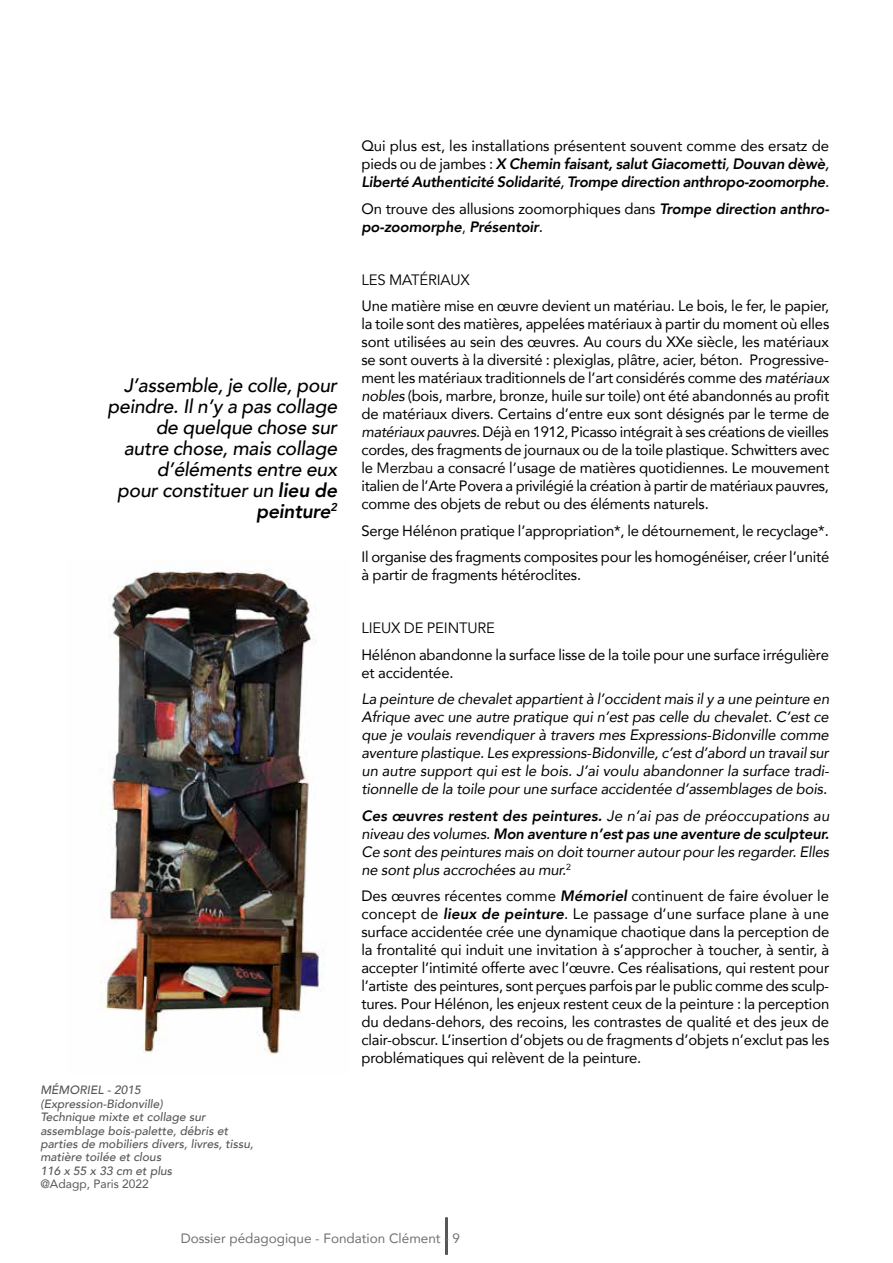
<style>
.page{position:relative;width:893px;height:1263px;background:#fff}
.page>*{position:absolute;margin:0;border:0;box-sizing:border-box;transform-origin:0 0}
.t1{font:italic 500 19.5px/21px "Avenir";letter-spacing:-.01em;color:#000;text-align:right}
.t2{font:15px/18px "Avenir";letter-spacing:-.01em;color:#000;text-align:justify}
.t3{font:italic 15px/18px "Avenir";letter-spacing:-.01em;color:#000;text-align:justify}
.t4{font:italic 800 15px/18px "Avenir";letter-spacing:-.02em;color:#000;text-align:justify}
.t5{font:15px "Avenir";letter-spacing:-.01em;color:#000}
.t6{font:13.5px "Avenir";color:#706f6f}
.t7{font:italic 500 12px/13.4px "Avenir";color:#575756}
.t8{font:12px "Avenir";color:#575756}
.s1{font-weight:800}
.s2{font-weight:400;font-style:normal}
.s3{font-weight:500}
.s4{font-style:italic}
.s5{font-style:inherit}
.s6{font-weight:800;font-style:italic}
</style>
<div class="page">
<hr style="left:445px;top:1217px;width:3px;height:38px;background:#575756">
<img style="left:101px;top:568px;width:224px;height:488px">
<h1 class="t1" style="left:108px;top:375px;width:231px">J’assemble, je colle, pour peindre. Il n’y a pas collage de quelque chose sur autre chose, mais collage d’éléments entre eux<br>pour constituer un <span class="s1">lieu de peinture</span><sup>2</sup></h1>
<p class="t7" style="left:40px;top:1084px;width:215px">MÉMORIEL - 2015 (Expression-Bidonville)<br>Technique mixte et collage sur assemblage bois-palette, débris et parties de mobiliers divers, livres, tissu, matière toilée et clous<br>116 x 55 x 33 cm et plus</p>
<p class="t8" style="left:40px;top:1174px;width:110px">@Adagp, Paris 2022</p>
<p class="t4" style="left:361px;top:137px;width:469px"><span class="s2">Qui plus est, les installations présentent souvent comme des ersatz de pieds ou de jambes :</span> X Chemin faisant, salut Giacometti<span class="s3">,</span> Douvan dèwè<span class="s3">, </span>Liberté Authenticité Solidarité<span class="s3">,</span> Trompe direction anthropo-zoomorphe<span class="s3">.</span></p>
<p class="t4" style="left:361px;top:199px;width:469px"><span class="s2">On trouve des allusions zoomorphiques dans</span> Trompe direction anthro&shy;po-zoomorphe<span class="s2">,</span> Présentoir<span class="s3">.</span></p>
<p class="t5" style="left:361px;top:270px;width:110px">LES MATÉRIAUX</p>
<p class="t2" style="left:361px;top:296px;width:470px">Une matière mise en œuvre devient un matériau. Le bois, le fer, le papier, la toile sont des matières, appelées matériaux à partir du moment où elles sont utilisées au sein des œuvres. Au cours du XXe siècle, les matériaux se sont ouverts à la diversité : plexiglas, plâtre, acier, béton. Progressive&shy;ment les matériaux traditionnels de l’art considérés comme des <span class="s4">matériaux nobles</span> (bois, marbre, bronze, huile sur toile) ont été abandonnés au profit de matériaux divers. Certains d’entre eux sont désignés par le terme de <span class="s4">matériaux pauvres</span>. Déjà en 1912, Picasso intégrait à ses créations de vieilles cordes, des fragments de journaux ou de la toile plastique. Schwitters avec le <span class="s5">Merzbau</span> a consacré l’usage de matières quotidiennes. Le mouvement italien de l’Arte Povera a privilégié la création à partir de matériaux pauvres, comme des objets de rebut ou des éléments naturels.</p>
<p class="t2" style="left:361px;top:517px;width:469px;line-height:26.5px">Serge Hélénon pratique l’appropriation*, le détournement, le recyclage*.<br>Il organise des fragments composites pour les homogénéiser, créer l’unité</p>
<p class="t2" style="left:361px;top:565px;width:221px">à partir de fragments hétéroclites.</p>
<p class="t5" style="left:361px;top:619px;width:135px">LIEUX DE PEINTURE</p>
<p class="t2" style="left:361px;top:645px;width:469px">Hélénon abandonne la surface lisse de la toile pour une surface irrégulière et accidentée.</p>
<p class="t3" style="left:361px;top:690px;width:469px">La peinture de chevalet appartient à l’occident mais il y a une peinture en Afrique avec une autre pratique qui n’est pas celle du chevalet. C’est ce que je voulais revendiquer à travers mes Expressions-Bidonville comme aventure plastique. Les expressions-Bidonville, c’est d’abord un travail sur un autre support qui est le bois. J’ai voulu abandonner la surface tradi&shy;tionnelle de la toile pour une surface accidentée d’assemblages de bois.</p>
<p class="t3" style="left:361px;top:806px;width:469px"><span class="s1">Ces œuvres restent des peintures.</span> Je n’ai pas de préoccupations au niveau des volumes. <span class="s1">Mon aventure n’est pas une aventure de sculpteur.<br></span>Ce sont des peintures mais on doit tourner autour pour les regarder. Elles ne sont plus accrochées au mur.<sup>2</sup></p>
<p class="t2" style="left:361px;top:886px;width:469px">Des œuvres récentes comme <span class="s6">Mémoriel</span> continuent de faire évoluer le concept de <span class="s6">lieux de peinture</span>. Le passage d’une surface plane à une surface accidentée crée une dynamique chaotique dans la perception de la frontalité qui induit une invitation à s’approcher à toucher, à sentir, à accepter l’intimité offerte avec l’œuvre. Ces réalisations, qui restent pour l’artiste des peintures, sont perçues parfois par le public comme des sculp&shy;tures. Pour Hélénon, les enjeux restent ceux de la peinture : la perception du dedans-dehors, des recoins, les contrastes de qualité et des jeux de clair-obscur. L’insertion d’objets ou de fragments d’objets n’exclut pas les problématiques qui relèvent de la peinture.</p>
<p class="t6" style="left:181px;top:1227px;width:281px">Dossier pédagogique - Fondation Clément - 9</p>
</div>
